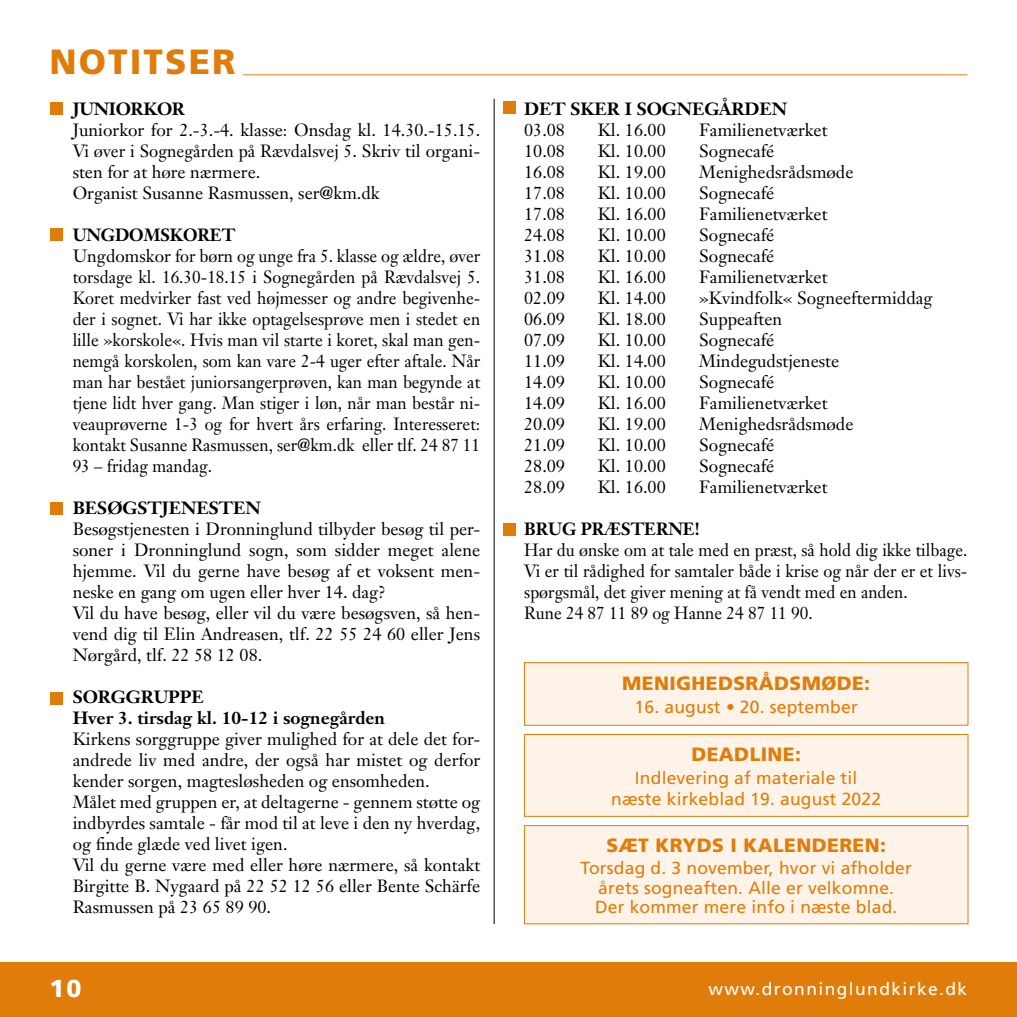
<style>
.page{position:relative;width:1017px;height:1017px;background:#fff}
.page>*{position:absolute;margin:0;border:0;box-sizing:border-box;transform-origin:0 0}
.t1{font:900 35px "Frutiger";letter-spacing:.06em;color:#e07d0a}
.t2{font:900 24.5px "Frutiger";color:#fff}
.t3{font:900 19.25px "Frutiger";letter-spacing:.02em;color:#e07d0a}
.t4{font:17.5px/21px "Janson Text";color:#000}
.t5{font:17.5px/21px "Janson Text";color:#000;scale:.95 1}
.t6{font:17.5px/19.2px "Frutiger";letter-spacing:.01em;color:#e07d0a;text-align:center}
.t7{font:700 17.5px/21px "Janson Text";color:#000}
.t8{font:700 17.5px "Janson Text";color:#000;scale:.95 1}
.t9{font:17.5px "Frutiger";letter-spacing:.08em;color:#fff}
</style>
<div class="page">
<div style="left:0;top:962px;width:1017px;height:55px;background:#e07d0a"></div>
<hr style="left:243px;top:74px;width:724px;height:1px;background:#e07d0a">
<div style="left:504px;top:523px;width:12px;height:13px;background:#e07d0a"></div>
<div style="left:50px;top:102px;width:13px;height:13px;background:#e07d0a"></div>
<div style="left:50px;top:228px;width:13px;height:13px;background:#e07d0a"></div>
<div style="left:50px;top:502px;width:13px;height:13px;background:#e07d0a"></div>
<div style="left:50px;top:692px;width:13px;height:12px;background:#e07d0a"></div>
<div style="left:504px;top:102px;width:12px;height:12px;background:#e07d0a"></div>
<hr style="left:494px;top:99px;width:1px;height:825px;background:#000">
<div style="left:524px;top:734px;width:444px;height:82px;background:#fdf3e8"></div>
<div style="left:524px;top:734px;width:444px;height:83px;border:1px solid #e07d0a"></div>
<div style="left:524px;top:826px;width:444px;height:98px;background:#fdf3e8"></div>
<div style="left:524px;top:825px;width:444px;height:99px;border:1px solid #e07d0a"></div>
<div style="left:524px;top:663px;width:444px;height:62px;background:#fdf3e8"></div>
<div style="left:524px;top:662px;width:444px;height:63px;border:1px solid #e07d0a"></div>
<h1 class="t1" style="left:50px;top:41px;width:187px">NOTITSER</h1>
<p class="t7" style="left:73px;top:99px;width:114px">JUNIORKOR</p>
<p class="t4" style="left:73px;top:120px;width:409px">Juniorkor for 2.-3.-4. klasse: Onsdag kl. 14.30.-15.15.<br>Vi øver i Sognegården på Rævdalsvej 5. Skriv til organi&shy;sten for at høre nærmere.<br>Organist Susanne Rasmussen, ser@km.dk</p>
<p class="t8" style="left:73px;top:224px;width:173px">UNGDOMSKORET</p>
<p class="t4" style="left:73px;top:246px;width:409px;text-align:justify">Ungdomskor for børn og unge fra 5. klasse og ældre, øver torsdage kl. 16.30-18.15 i Sognegården på Rævdalsvej 5.<br>Koret medvirker fast ved højmesser og andre begivenhe&shy;der i sognet. Vi har ikke optagelsesprøve men i stedet en lille »korskole«. Hvis man vil starte i koret, skal man gen&shy;nemgå korskolen, som kan vare 2-4 uger efter aftale. Når man har bestået juniorsangerprøven, kan man begynde at tjene lidt hver gang. Man stiger i løn, når man består ni&shy;veauprøverne 1-3 og for hvert års erfaring. Interesseret: kontakt Susanne Rasmussen, ser@km.dk eller tlf. 24 87 11<br>93 – fridag mandag.</p>
<p class="t7" style="left:73px;top:498px;width:189px">BESØGSTJENESTEN</p>
<p class="t4" style="left:73px;top:519px;width:409px">Besøgstjenesten i Dronninglund tilbyder besøg til per&shy;soner i Dronninglund sogn, som sidder meget alene hjemme. Vil du gerne have besøg af et voksent men&shy;neske en gang om ugen eller hver 14. dag?<br>Vil du have besøg, eller vil du være besøgsven, så hen&shy;vend dig til Elin Andreasen, tlf. 22 55 24 60 eller Jens Nørgård, tlf. 22 58 12 08.</p>
<p class="t7" style="left:73px;top:687px;width:314px">SORGGRUPPE<br>Hver 3. tirsdag kl. 10-12 i sognegården</p>
<p class="t4" style="left:73px;top:729px;width:409px">Kirkens sorggruppe giver mulighed for at dele det for&shy;andrede liv med andre, der også har mistet og derfor kender sorgen, magtesløsheden og ensomheden.<br>Målet med gruppen er, at deltagerne - gennem støtte og indbyrdes samtale - får mod til at leve i den ny hverdag, og finde glæde ved livet igen.<br>Vil du gerne være med eller høre nærmere, så kontakt Birgitte B. Nygaard på 22 52 12 56 eller Bente Schärfe Rasmussen på 23 65 89 90.</p>
<h2 class="t2" style="left:50px;top:974px;width:33px">10</h2>
<p class="t7" style="left:524px;top:99px;width:264px">DET SKER I SOGNEGÅRDEN</p>
<p class="t4" style="left:524px;top:120px;width:42px">03.08</p>
<p class="t4" style="left:598px;top:120px;width:70px">Kl. 16.00</p>
<p class="t4" style="left:699px;top:120px;width:130px">Familienetværket</p>
<p class="t4" style="left:524px;top:141px;width:42px">10.08</p>
<p class="t4" style="left:598px;top:141px;width:70px">Kl. 10.00</p>
<p class="t4" style="left:699px;top:141px;width:77px">Sognecafé</p>
<p class="t4" style="left:524px;top:162px;width:42px">16.08</p>
<p class="t4" style="left:598px;top:162px;width:70px">Kl. 19.00</p>
<p class="t4" style="left:699px;top:162px;width:156px">Menighedsrådsmøde</p>
<p class="t4" style="left:524px;top:183px;width:42px">17.08</p>
<p class="t4" style="left:598px;top:183px;width:70px">Kl. 10.00</p>
<p class="t4" style="left:699px;top:183px;width:77px">Sognecafé</p>
<p class="t4" style="left:524px;top:204px;width:42px">17.08</p>
<p class="t4" style="left:598px;top:204px;width:70px">Kl. 16.00</p>
<p class="t4" style="left:699px;top:204px;width:130px">Familienetværket</p>
<p class="t4" style="left:524px;top:225px;width:42px">24.08</p>
<p class="t4" style="left:598px;top:225px;width:70px">Kl. 10.00</p>
<p class="t4" style="left:699px;top:225px;width:77px">Sognecafé</p>
<p class="t4" style="left:524px;top:246px;width:42px">31.08</p>
<p class="t4" style="left:598px;top:246px;width:70px">Kl. 10.00</p>
<p class="t4" style="left:699px;top:246px;width:77px">Sognecafé</p>
<p class="t4" style="left:524px;top:267px;width:42px">31.08</p>
<p class="t4" style="left:598px;top:267px;width:70px">Kl. 16.00</p>
<p class="t4" style="left:699px;top:267px;width:130px">Familienetværket</p>
<p class="t4" style="left:524px;top:288px;width:42px">02.09</p>
<p class="t4" style="left:598px;top:288px;width:70px">Kl. 14.00</p>
<p class="t4" style="left:699px;top:288px;width:235px">»Kvindfolk« Sogneeftermiddag</p>
<p class="t4" style="left:524px;top:309px;width:42px">06.09</p>
<p class="t4" style="left:598px;top:309px;width:70px">Kl. 18.00</p>
<p class="t4" style="left:699px;top:309px;width:84px">Suppeaften</p>
<p class="t4" style="left:524px;top:330px;width:42px">07.09</p>
<p class="t4" style="left:598px;top:330px;width:70px">Kl. 10.00</p>
<p class="t4" style="left:699px;top:330px;width:77px">Sognecafé</p>
<p class="t4" style="left:524px;top:351px;width:42px">11.09</p>
<p class="t4" style="left:598px;top:351px;width:70px">Kl. 14.00</p>
<p class="t4" style="left:699px;top:351px;width:141px">Mindegudstjeneste</p>
<p class="t4" style="left:524px;top:372px;width:42px">14.09</p>
<p class="t4" style="left:598px;top:372px;width:70px">Kl. 10.00</p>
<p class="t4" style="left:699px;top:372px;width:77px">Sognecafé</p>
<p class="t4" style="left:524px;top:393px;width:42px">14.09</p>
<p class="t4" style="left:598px;top:393px;width:70px">Kl. 16.00</p>
<p class="t4" style="left:699px;top:393px;width:130px">Familienetværket</p>
<p class="t4" style="left:524px;top:414px;width:42px">20.09</p>
<p class="t4" style="left:598px;top:414px;width:70px">Kl. 19.00</p>
<p class="t4" style="left:699px;top:414px;width:156px">Menighedsrådsmøde</p>
<p class="t4" style="left:524px;top:435px;width:42px">21.09</p>
<p class="t4" style="left:598px;top:435px;width:70px">Kl. 10.00</p>
<p class="t4" style="left:699px;top:435px;width:77px">Sognecafé</p>
<p class="t4" style="left:524px;top:456px;width:42px">28.09</p>
<p class="t4" style="left:598px;top:456px;width:70px">Kl. 10.00</p>
<p class="t4" style="left:699px;top:456px;width:77px">Sognecafé</p>
<p class="t4" style="left:524px;top:477px;width:42px">28.09</p>
<p class="t4" style="left:598px;top:477px;width:70px">Kl. 16.00</p>
<p class="t4" style="left:699px;top:477px;width:130px">Familienetværket</p>
<p class="t8" style="left:524px;top:518px;width:187px">BRUG PRÆSTERNE!</p>
<p class="t5" style="left:524px;top:540px;width:468px">Har du ønske om at tale med en præst, så hold dig ikke tilbage.<br>Vi er til rådighed for samtaler både i krise og når der er et livs&shy;spørgsmål, det giver mening at få vendt med en anden.<br>Rune 24 87 11 89 og Hanne 24 87 11 90.</p>
<p class="t3" style="left:622px;top:672px;width:249px">MENIGHEDSRÅDSMØDE:</p>
<p class="t6" style="left:635px;top:697px;width:225px">16. august • 20. september</p>
<p class="t3" style="left:691px;top:743px;width:111px">DEADLINE:</p>
<p class="t6" style="left:611px;top:767px;width:271px;line-height:21px">Indlevering af materiale til næste kirkeblad 19. august 2022</p>
<p class="t3" style="left:606px;top:833px;width:281px">SÆT KRYDS I KALENDEREN:</p>
<p class="t6" style="left:580px;top:858px;width:333px">Torsdag d. 3 november, hvor vi afholder årets sogneaften. Alle er velkomne.<br>Der kommer mere info i næste blad.</p>
<p class="t9" style="left:709px;top:978px;width:260px">www.dronninglundkirke.dk</p>
</div>
